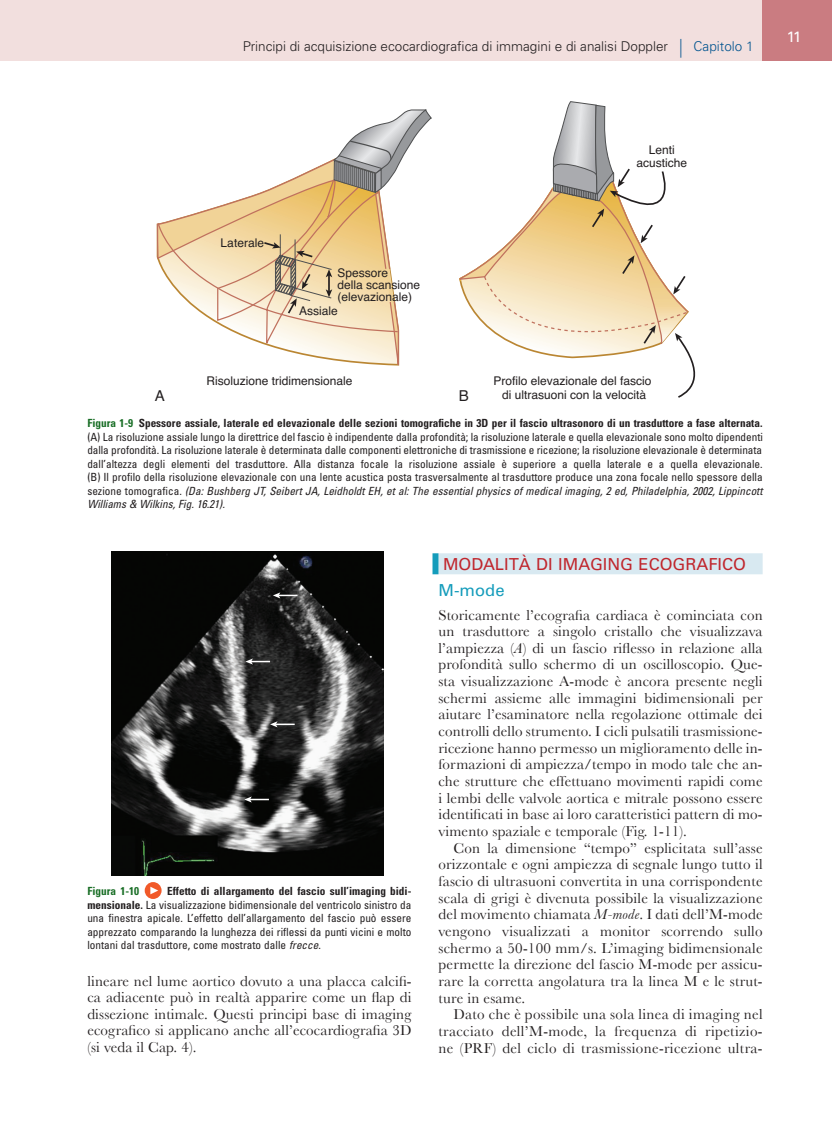
<style>
.page{position:relative;width:832px;height:1130px;background:#fff}
.page>*{position:absolute;margin:0;border:0;box-sizing:border-box;transform-origin:0 0}
.t1{font:16.5px "Univers";color:#c0262d}
.t2{font:16.5px "Univers";color:#149cbb}
.t3{font:15px/16.6px "Baskerville";letter-spacing:.01em;color:#231f20;text-align:justify}
.t4{font:15px "Univers";color:#fff}
.t5{font:15px "Helvetica";color:#231f20}
.t6{font:300 13.5px "Univers";color:#231f20}
.t7{font:12px/12px "Helvetica";color:#231f20;text-align:center}
.t8{font:condensed 11.25px/13.5px "Univers";color:#231f20;text-align:justify}
.t9{font:700 condensed 11.25px "Univers";color:#196e26}
.s1{font-size:18.75px;color:#01548f}
.s2{color:#01548f}
.s3{font-weight:700;color:#196e26}
.s4{font-weight:700}
.s5{font-style:italic}
</style>
<div class="page">
<hr style="left:0;top:0;width:1px;height:61px;background:#f2dfde">
<div style="left:1px;top:0;width:824px;height:61px;background:#f2dfde"></div>
<div style="left:762px;top:0;width:70px;height:61px;background:#ca7c81"></div>
<svg style="left:156px;top:109px;width:275px;height:257px"></svg>
<svg style="left:459px;top:102px;width:236px;height:296px"></svg>
<div style="left:438px;top:553px;width:324px;height:21px;background:#d8e9f1"></div>
<div style="left:432px;top:553px;width:6px;height:21px;background:#149cbb"></div>
<img style="left:112px;top:551px;width:271px;height:324px">
<svg style="left:273px;top:592px;width:24px;height:6px"></svg>
<svg style="left:245px;top:658px;width:25px;height:6px"></svg>
<hr style="left:275px;top:723px;width:20px;height:2px;background:#fff">
<svg style="left:270px;top:721px;width:7px;height:6px"></svg>
<hr style="left:249px;top:798px;width:20px;height:2px;background:#fff">
<svg style="left:244px;top:796px;width:8px;height:6px"></svg>
<div style="left:145px;top:882px;width:17px;height:16px;background:#f15929;border-radius:50%"></div>
<svg style="left:150px;top:886px;width:8px;height:8px"></svg>
<p class="t6" style="left:243px;top:38px;width:512px">Principi di acquisizione ecocardiografica di immagini e di analisi Doppler <span class="s1">|</span> <span class="s2">Capitolo 1</span></p>
<p class="t4" style="left:786px;top:27px;width:16px">11</p>
<p class="t5" style="left:155px;top:384px;width:12px">A</p>
<p class="t7" style="left:221px;top:237px;width:45px">Laterale</p>
<p class="t7" style="left:337px;top:267px;width:84px;text-align:left">Spessore<br>della scansione (elevazionale)</p>
<p class="t7" style="left:299px;top:305px;width:40px">Assiale</p>
<p class="t7" style="left:206px;top:375px;width:148px">Risoluzione tridimensionale</p>
<p class="t7" style="left:636px;top:143px;width:52px;line-height:13.5px">Lenti acustiche</p>
<p class="t5" style="left:459px;top:384px;width:12px">B</p>
<p class="t7" style="left:493px;top:374px;width:160px;line-height:13.5px">Profilo elevazionale del fascio di ultrasuoni con la velocità</p>
<p class="t8" style="left:87px;top:416px;width:677px"><span class="s3">Figura 1-9</span> <span class="s4">Spessore assiale, laterale ed elevazionale delle sezioni tomografiche in 3D per il fascio ultrasonoro di un trasduttore a fase alternata. </span>(A) La risoluzione assiale lungo la direttrice del fascio è indipendente dalla profondità; la risoluzione laterale e quella elevazionale sono molto dipendenti dalla profondità. La risoluzione laterale è determinata dalle componenti elettroniche di trasmissione e ricezione; la risoluzione elevazionale è determinata dall’altezza degli elementi del trasduttore. Alla distanza focale la risoluzione assiale è superiore a quella laterale e a quella elevazionale. (B) Il profilo della risoluzione elevazionale con una lente acustica posta trasversalmente al trasduttore produce una zona focale nello spessore della sezione tomografica. <span class="s5">(Da: Bushberg JT, Seibert JA, Leidholdt EH, et al: The essential physics of medical imaging, 2 ed, Philadelphia, 2002, Lippincott Williams &amp; Wilkins, Fig. 16.21).</span></p>
<p class="t8" style="left:87px;top:883px;width:326px;text-indent:80px"><span class="s4">Effetto di allargamento del fascio sull’imaging bidi&shy;mensionale.</span> La visualizzazione bidimensionale del ventricolo sinistro da una finestra apicale. L’effetto dell’allargamento del fascio può essere apprezzato comparando la lunghezza dei riflessi da punti vicini e molto lontani dal trasduttore, come mostrato dalle <span class="s5">frecce</span>.</p>
<p class="t3" style="left:87px;top:972px;width:326px">lineare nel lume aortico dovuto a una placca calcifi&shy;ca adiacente può in realtà apparire come un flap di dissezione intimale. Questi principi base di imaging ecografico si applicano anche all’ecocardiografia 3D (si veda il Cap. 4).</p>
<p class="t9" style="left:87px;top:883px;width:53px">Figura 1-10</p>
<p class="t1" style="left:443px;top:554px;width:304px">MODALITÀ DI IMAGING ECOGRAFICO</p>
<p class="t2" style="left:438px;top:580px;width:67px">M-mode</p>
<p class="t3" style="left:438px;top:606px;width:326px">Storicamente l’ecografia cardiaca è cominciata con un trasduttore a singolo cristallo che visualizzava l’ampiezza (<span class="s5">A</span>) di un fascio riflesso in relazione alla profondità sullo schermo di un oscilloscopio. Que&shy;sta visualizzazione A-mode è ancora presente negli schermi assieme alle immagini bidimensionali per aiutare l’esaminatore nella regolazione ottimale dei controlli dello strumento. I cicli pulsatili trasmissione&shy;ricezione hanno permesso un miglioramento delle in&shy;formazioni di ampiezza/tempo in modo tale che an&shy;che strutture che effettuano movimenti rapidi come i lembi delle valvole aortica e mitrale possono essere identificati in base ai loro caratteristici pattern di mo&shy;vimento spaziale e temporale (Fig. 1-11).</p>
<p class="t3" style="left:438px;top:839px;width:326px;text-indent:15px">Con la dimensione “tempo” esplicitata sull’asse orizzontale e ogni ampiezza di segnale lungo tutto il fascio di ultrasuoni convertita in una corrispondente scala di grigi è divenuta possibile la visualizzazione del movimento chiamata <span class="s5">M-mode</span>. I dati dell’M-mode vengono visualizzati a monitor scorrendo sullo schermo a 50-100 mm/s. L’imaging bidimensionale permette la direzione del fascio M-mode per assicu&shy;rare la corretta angolatura tra la linea M e le strut&shy;ture in esame.</p>
<p class="t3" style="left:438px;top:1005px;width:326px;text-indent:15px">Dato che è possibile una sola linea di imaging nel tracciato dell’M-mode, la frequenza di ripetizio&shy;ne (PRF) del ciclo di trasmissione-ricezione ultra-</p>
</div>
